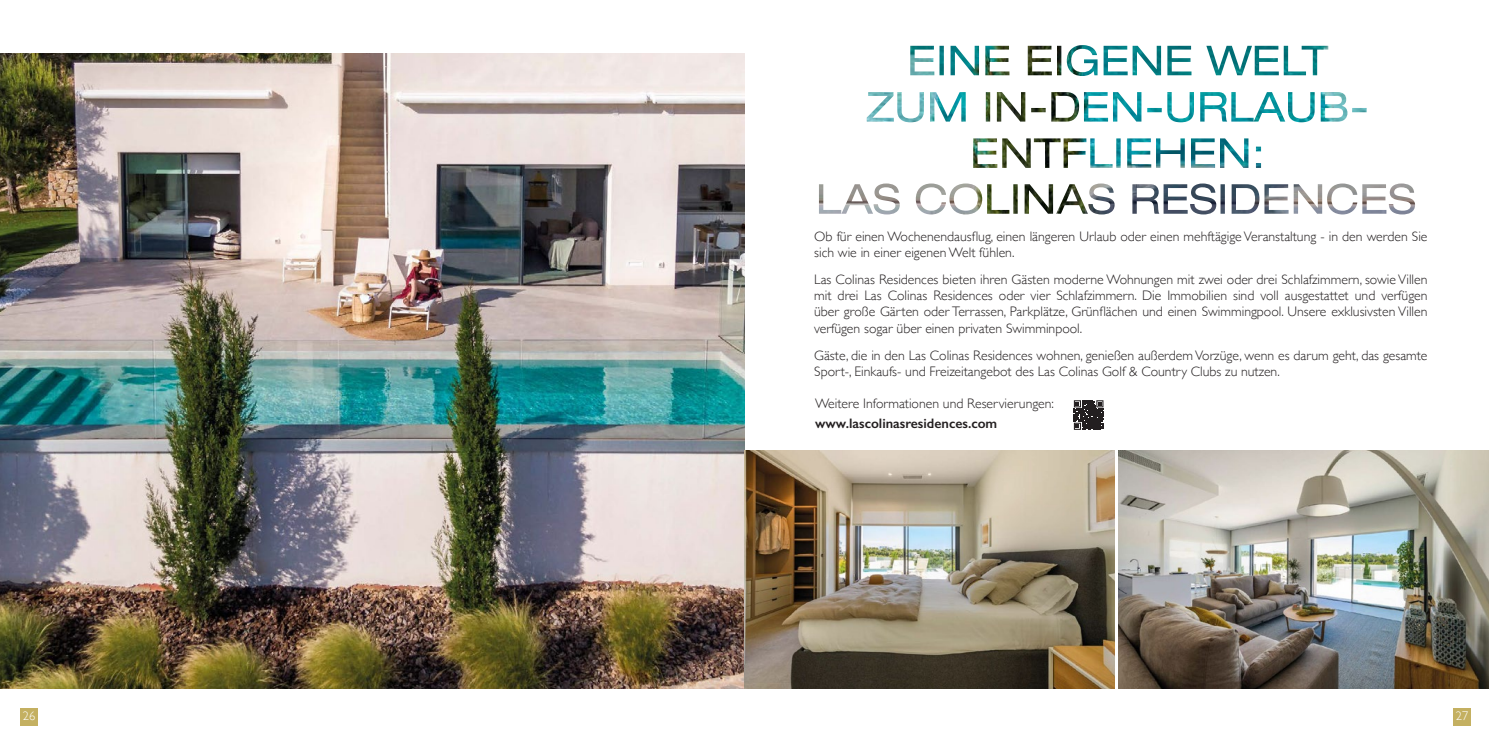
<style>
.page{position:relative;width:1489px;height:745px;background:#fff}
.page>*{position:absolute;margin:0;border:0;box-sizing:border-box;transform-origin:0 0}
.t1{font:300 13.75px/16.2px "Gill Sans";color:#231f20}
.t2{font:600 13.75px "Gill Sans";color:#231f20}
.t3{font:300 12.5px "Gill Sans";color:#fff}
</style>
<div class="page">
<div style="left:21px;top:707px;width:17px;height:18px;background:#c4b061"></div>
<div style="left:1453px;top:707px;width:17px;height:18px;background:#c4b061"></div>
<img style="left:0;top:53px;width:744px;height:635px">
<img style="left:744px;top:450px;width:370px;height:238px">
<img style="left:1118px;top:450px;width:370px;height:238px">
<svg style="left:1073px;top:400px;width:31px;height:30px"></svg>
<svg style="left:1073px;top:400px;width:30px;height:29px"></svg>
<img style="left:873px;top:183px;width:541px;height:31px">
<img style="left:910px;top:45px;width:437px;height:77px">
<p class="t1" style="left:814px;top:227px;width:614px">Ob für einen Wochenendausflug, einen längeren Urlaub oder einen mehftägige Veranstaltung - in den werden Sie sich wie in einer eigenen Welt fühlen.</p>
<p class="t1" style="left:814px;top:270px;width:614px;text-align:justify">Las Colinas Residences bieten ihren Gästen moderne Wohnungen mit zwei oder drei Schlafzimmern, sowie Villen mit drei Las Colinas Residences oder vier Schlafzimmern. Die Immobilien sind voll ausgestattet und verfügen über große Gärten oder Terrassen, Parkplätze, Grünflächen und einen Swimmingpool. Unsere exklusivsten Villen verfügen sogar über einen privaten Swimminpool.</p>
<p class="t1" style="left:814px;top:346px;width:615px">Gäste, die in den Las Colinas Residences wohnen, genießen außerdem Vorzüge, wenn es darum geht, das gesamte<br>Sport-, Einkaufs- und Freizeitangebot des Las Colinas Golf &amp; Country Clubs zu nutzen.</p>
<p class="t1" style="left:815px;top:395px;width:240px">Weitere Informationen und Reservierungen:</p>
<p class="t2" style="left:815px;top:414px;width:184px">www.lascolinasresidences.com</p>
<p class="t3" style="left:23px;top:705px;width:14px">26</p>
<p class="t3" style="left:1455px;top:705px;width:14px">27</p>
</div>
